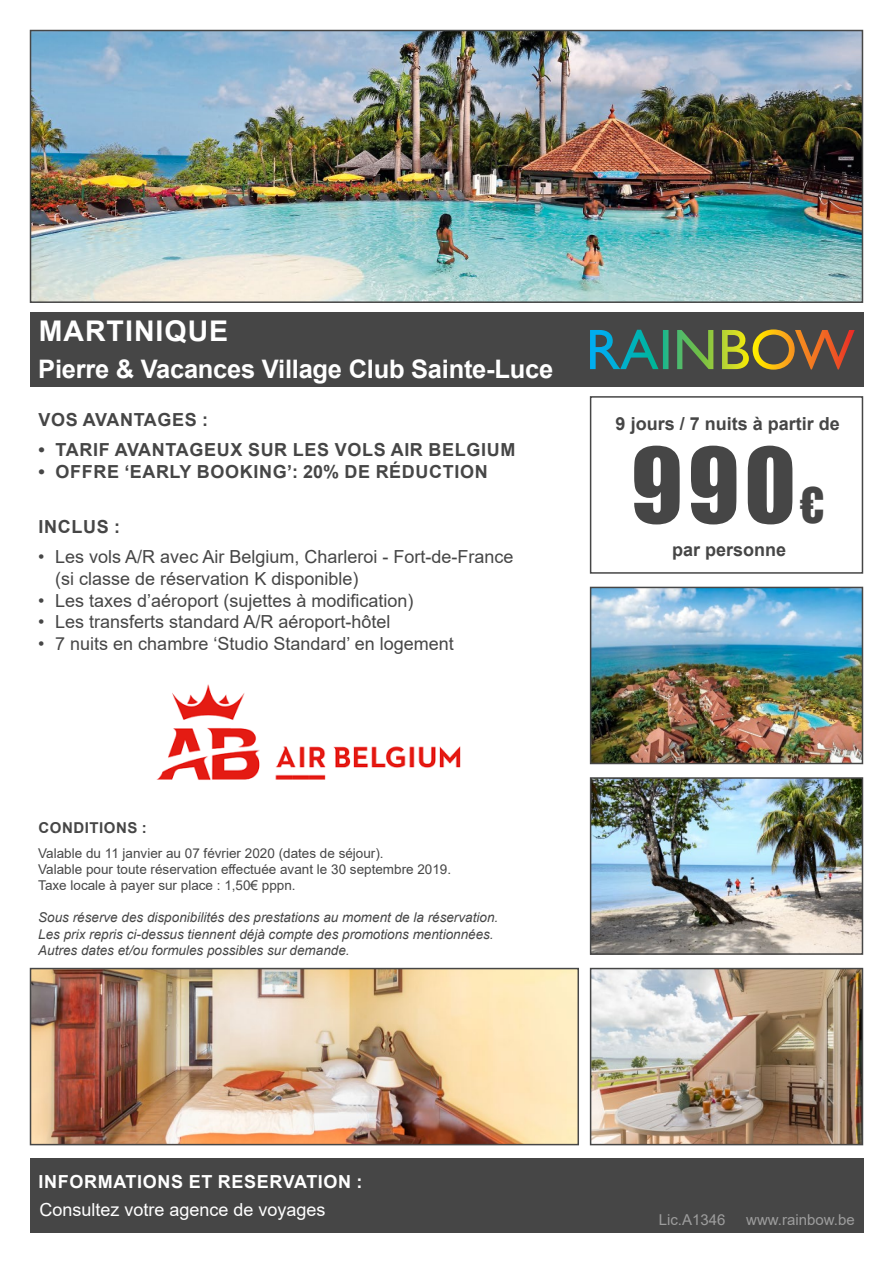
<style>
.page{position:relative;width:893px;height:1263px;background:#fff}
.page>*{position:absolute;margin:0;border:0;box-sizing:border-box;transform-origin:0 0}
.t1{font:96px "Impact";color:#464646}
.t2{font:700 28.5px "Arial";color:#fff}
.t3{font:700 25.5px "Arial";letter-spacing:-.01em;color:#fff}
.t4{font:18px/21.6px "Arial";color:#464646}
.t5{font:700 18px "Arial";letter-spacing:.035em;color:#464646}
.t6{font:700 18px "Arial";color:#464646}
.t7{font:18px "Arial";color:#fff}
.t8{font:700 18px "Arial";letter-spacing:.035em;color:#fff}
.t9{font:15px "Arial";color:#9d9d9d}
.t10{font:700 15px "Arial";letter-spacing:.035em;color:#464646}
.t11{font:italic 13.5px/16.2px "Arial";color:#464646}
.t12{font:13.5px/16.2px "Arial";color:#464646}
.s1{font-size:45px}
</style>
<div class="page">
<img style="left:33px;top:33px;width:827px;height:267px">
<div style="left:30px;top:30px;width:833px;height:273px;border:2px solid #464646"></div>
<img style="left:33px;top:971px;width:543px;height:171px">
<div style="left:30px;top:968px;width:549px;height:177px;border:2px solid #464646"></div>
<img style="left:593px;top:971px;width:267px;height:171px">
<div style="left:590px;top:968px;width:273px;height:177px;border:2px solid #464646"></div>
<img style="left:593px;top:780px;width:267px;height:172px">
<div style="left:590px;top:777px;width:273px;height:178px;border:2px solid #464646"></div>
<img style="left:593px;top:590px;width:267px;height:171px">
<div style="left:590px;top:587px;width:273px;height:177px;border:2px solid #464646"></div>
<div style="left:590px;top:396px;width:273px;height:178px;border:2px solid #464646"></div>
<div style="left:30px;top:312px;width:833px;height:75px;background:#464646"></div>
<svg style="left:590px;top:329px;width:265px;height:41px"></svg>
<div style="left:30px;top:1158px;width:833px;height:75px;background:#464646"></div>
<img style="left:156px;top:684px;width:305px;height:96px">
<h2 class="t2" style="left:39px;top:311px;width:43px">Martini</h2>
<h2 class="t2" style="left:164px;top:311px;width:43px">que</h2>
<h3 class="t3" style="left:38px;top:351px;width:516px">Pierre &amp; Vacances Village Club Sainte-Luce</h3>
<p class="t5" style="left:39px;top:407px;width:58px">Vos avanta</p>
<p class="t5" style="left:158px;top:407px;width:52px">ges :</p>
<p class="t5" style="left:39px;top:437px;width:478px">• TARIF AVANTAGEUX SUR LES VOLS AIR BELGIUM</p>
<p class="t5" style="left:39px;top:459px;width:451px">• OFFRE ‘EARLY BOOKING’: 20% DE RÉDUCTION</p>
<p class="t5" style="left:39px;top:514px;width:83px">INCLUS :</p>
<p class="t4" style="left:55px;top:546px;width:460px;text-indent:-17px">• Les vols A/R avec Air Belgium, Charleroi - Fort-de-France (si classe de réservation K disponible)</p>
<p class="t4" style="left:38px;top:589px;width:377px">• Les taxes d’aéroport (sujettes à modification)</p>
<p class="t4" style="left:38px;top:611px;width:354px">• Les transferts standard A/R aéroport-hôtel</p>
<p class="t4" style="left:38px;top:633px;width:417px">• 7 nuits en chambre ‘Studio Standard’ en logement</p>
<p class="t6" style="left:616px;top:411px;width:226px">9 jours / 7 nuits à partir de</p>
<h1 class="t1" style="left:631px;top:411px;width:195px">990<span class="s1">€</span></h1>
<p class="t6" style="left:672px;top:537px;width:116px">par personne</p>
<p class="t10" style="left:39px;top:817px;width:110px">CONDITIONS :</p>
<p class="t12" style="left:38px;top:845px;width:414px">Valable du 11 janvier au 07 février 2020 (dates de séjour).<br>Valable pour toute réservation effectuée avant le 30 septembre 2019.<br>Taxe locale à payer sur place : 1,50€ pppn.</p>
<p class="t11" style="left:38px;top:910px;width:461px">Sous réserve des disponibilités des prestations au moment de la réservation.<br>Les prix repris ci-dessus tiennent déjà compte des promotions mentionnées.<br>Autres dates et/ou formules possibles sur demande.</p>
<p class="t8" style="left:39px;top:1169px;width:325px">INFORMATIONS ET RESERVATION :</p>
<p class="t7" style="left:39px;top:1197px;width:288px">Consultez votre agence de voyages</p>
<p class="t9" style="left:659px;top:1209px;width:68px">Lic.A1346</p>
<p class="t9" style="left:746px;top:1209px;width:110px">www.rainbow.be</p>
</div>
